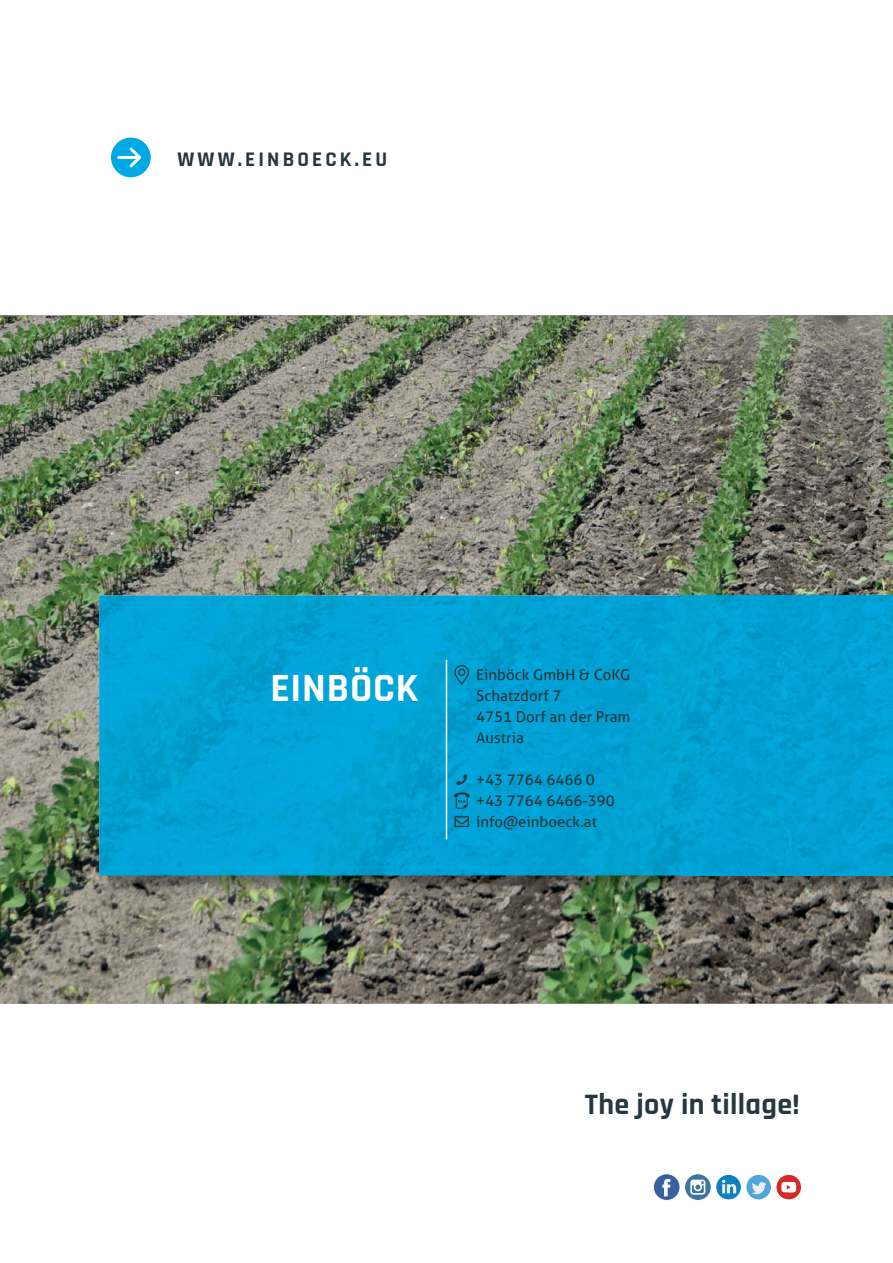
<style>
.page{position:relative;width:893px;height:1263px;background:#fff}
.page>*{position:absolute;margin:0;border:0;box-sizing:border-box;transform-origin:0 0}
.t1{font:700 40.5px "Rajdhani";letter-spacing:.02em;color:#fff}
.t2{font:700 30px "Rajdhani";letter-spacing:.01em;color:#27373f}
.t3{font:700 21px "Rajdhani";letter-spacing:.15em;color:#27373f}
.t4{font:15px/21px "Aller";color:#27373f}
</style>
<div class="page">
<img style="left:0;top:315px;width:893px;height:688px">
<div style="left:653px;top:1174px;width:27px;height:26px;background:#38619f;border-radius:50%"></div>
<div style="left:653px;top:1173px;width:27px;height:28px;border:1px solid #fff;border-radius:50%"></div>
<svg style="left:662px;top:1179px;width:8px;height:17px"></svg>
<svg style="left:685px;top:1174px;width:26px;height:26px"></svg>
<div style="left:684px;top:1173px;width:28px;height:28px;border:1px solid #fff;border-radius:50%"></div>
<svg style="left:690px;top:1179px;width:15px;height:15px"></svg>
<svg style="left:716px;top:1174px;width:25px;height:26px"></svg>
<div style="left:715px;top:1174px;width:27px;height:26px;border:1px solid #fff;border-radius:50%"></div>
<svg style="left:722px;top:1180px;width:14px;height:13px"></svg>
<div style="left:746px;top:1174px;width:25px;height:26px;background:#51a5db;border-radius:50%"></div>
<div style="left:745px;top:1174px;width:27px;height:26px;border:1px solid #fff;border-radius:50%"></div>
<svg style="left:752px;top:1182px;width:14px;height:12px"></svg>
<svg style="left:776px;top:1174px;width:25px;height:26px"></svg>
<div style="left:775px;top:1174px;width:27px;height:26px;border:1px solid #fff;border-radius:50%"></div>
<svg style="left:781px;top:1182px;width:15px;height:10px"></svg>
<img style="left:101px;top:875px;width:792px;height:19px">
<img style="left:99px;top:595px;width:794px;height:280px">
<hr style="left:446px;top:660px;width:1px;height:179px;background:#fff">
<div style="left:110px;top:137px;width:41px;height:41px;background:#00a8e4;border-radius:50%"></div>
<div style="left:109px;top:136px;width:43px;height:43px;border:2px solid #fff;border-radius:50%"></div>
<hr style="left:119px;top:156px;width:18px;height:3px;background:#fff">
<svg style="left:127px;top:147px;width:14px;height:21px"></svg>
<svg style="left:456px;top:774px;width:11px;height:11px"></svg>
<svg style="left:454px;top:816px;width:15px;height:11px"></svg>
<svg style="left:454px;top:665px;width:15px;height:20px"></svg>
<svg style="left:454px;top:792px;width:16px;height:17px"></svg>
<h3 class="t3" style="left:178px;top:146px;width:211px">WWW.EINBOECK.EU</h3>
<h1 class="t1" style="left:270px;top:663px;width:149px">EINBÖCK</h1>
<p class="t4" style="left:476px;top:664px;width:156px">Einböck GmbH &amp; CoKG<br>Schatzdorf 7<br>4751 Dorf an der Pram<br>Austria</p>
<p class="t4" style="left:476px;top:769px;width:140px">+43 7764 6466 0 +43 7764 6466-390 info@einboeck.at</p>
<h2 class="t2" style="left:585px;top:1086px;width:216px">The joy in tillage!</h2>
</div>
